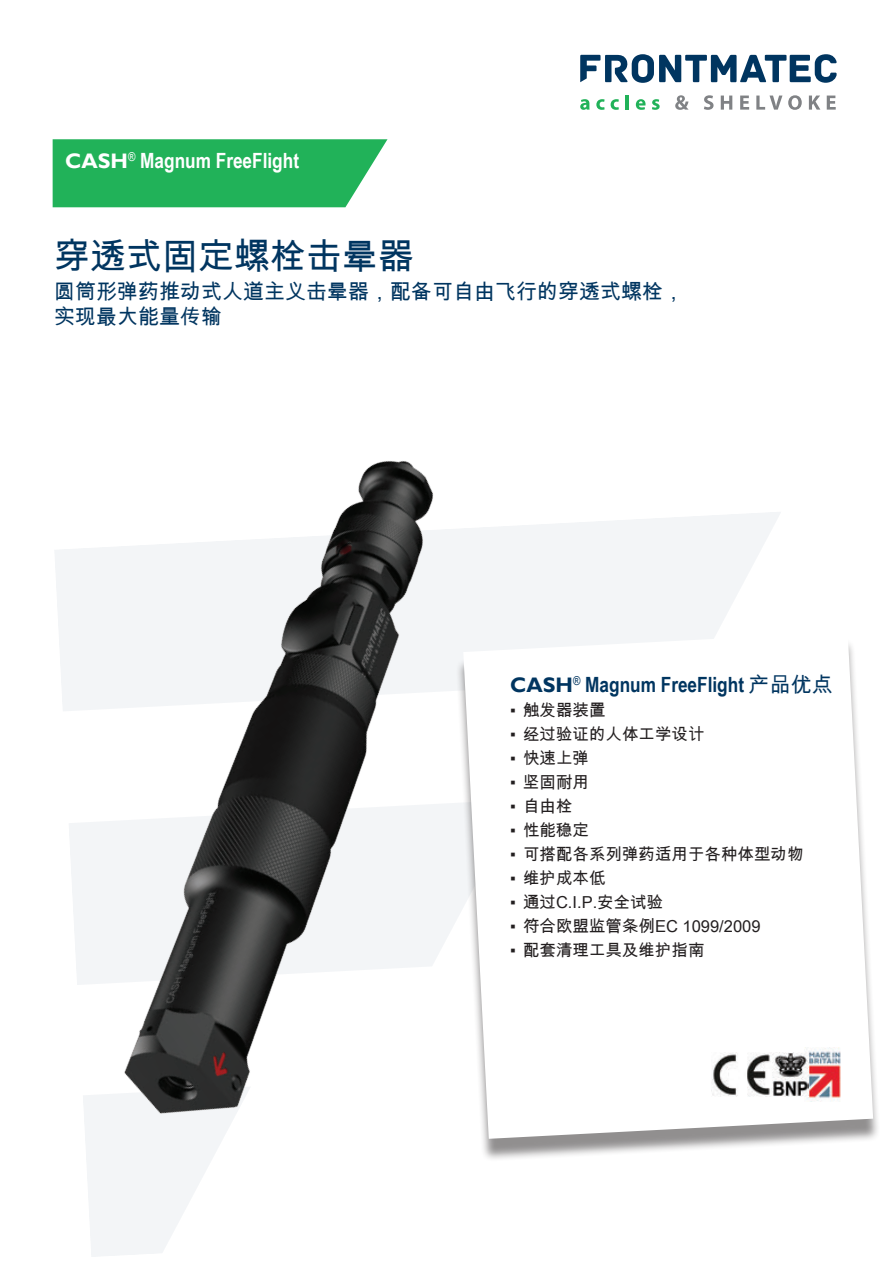
<style>
.page{position:relative;width:893px;height:1263px;background:#fff}
.page>*{position:absolute;margin:0;border:0;box-sizing:border-box;transform-origin:0 0}
.t1{font:36px "Arial Unicode MS";color:#003560}
.t2{font:21px/25.2px "Arial Unicode MS";color:#003560}
.t3{font:700 21px "Arial Narrow";color:#003560}
.t4{font:700 21px "Arial Narrow";color:#fff}
.t5{font:16.5px "Arial Unicode MS";color:#231f20}
.s1{font-family:"Gill Sans"}
.s2{font-family:"Arial Unicode MS";font-weight:400}
.s3{font-family:"Arial Narrow"}
</style>
<div class="page">
<svg style="left:478px;top:512px;width:303px;height:120px;fill:#f3f5f7"></svg>
<svg style="left:87px;top:1171px;width:118px;height:86px"></svg>
<svg style="left:580px;top:54px;width:257px;height:29px"></svg>
<svg style="left:580px;top:99px;width:10px;height:11px"></svg>
<svg style="left:596px;top:99px;width:9px;height:11px"></svg>
<svg style="left:611px;top:99px;width:8px;height:11px"></svg>
<hr style="left:626px;top:95px;width:3px;height:15px;background:#21b259">
<svg style="left:636px;top:99px;width:9px;height:11px"></svg>
<svg style="left:652px;top:99px;width:8px;height:11px"></svg>
<svg style="left:675px;top:95px;width:14px;height:15px"></svg>
<svg style="left:704px;top:95px;width:9px;height:15px"></svg>
<svg style="left:721px;top:96px;width:11px;height:14px"></svg>
<svg style="left:740px;top:96px;width:9px;height:14px"></svg>
<svg style="left:756px;top:96px;width:26px;height:14px"></svg>
<svg style="left:788px;top:95px;width:14px;height:15px"></svg>
<svg style="left:809px;top:96px;width:11px;height:14px"></svg>
<svg style="left:827px;top:96px;width:9px;height:14px"></svg>
<img style="left:55px;top:461px;width:423px;height:710px">
<svg style="left:53px;top:139px;width:334px;height:68px;background:#2fb663"></svg>
<div style="left:456px;top:639px;width:425px;height:522px;background:#231f20;opacity:.5"></div>
<svg style="left:463px;top:632px;width:410px;height:507px"></svg>
<img style="left:805px;top:1048px;width:40px;height:53px">
<img style="left:773px;top:1052px;width:35px;height:44px">
<img style="left:711px;top:1052px;width:60px;height:44px">
<p class="t4" style="left:65px;top:144px;width:235px"><span class="s1">CASH</span><sup>®</sup> Magnum FreeFlight</p>
<h1 class="t1" style="left:54px;top:230px;width:361px">穿透式固定螺栓击晕器</h1>
<p class="t2" style="left:54px;top:278px;width:631px">圆筒形弹药推动式人道主义击晕器，配备可自由飞行的穿透式螺栓，实现最大能量传输</p>
<p class="t3" style="left:510px;top:669px;width:324px"><span class="s1">CASH</span><sup>®</sup> Magnum FreeFlight <span class="s2">产品优点</span></p>
<p class="t5" style="left:510px;top:698px;width:97px"><span class="s3">▪</span> 触发器装置</p>
<p class="t5" style="left:510px;top:722px;width:196px"><span class="s3">▪</span> 经过验证的人体工学设计</p>
<p class="t5" style="left:510px;top:746px;width:80px"><span class="s3">▪</span> 快速上弹</p>
<p class="t5" style="left:510px;top:770px;width:80px"><span class="s3">▪</span> 坚固耐用</p>
<p class="t5" style="left:510px;top:794px;width:64px"><span class="s3">▪</span> 自由栓</p>
<p class="t5" style="left:510px;top:818px;width:80px"><span class="s3">▪</span> 性能稳定</p>
<p class="t5" style="left:510px;top:842px;width:295px"><span class="s3">▪</span> 可搭配各系列弹药适用于各种体型动物</p>
<p class="t5" style="left:510px;top:866px;width:97px"><span class="s3">▪</span> 维护成本低</p>
<p class="t5" style="left:510px;top:890px;width:155px"><span class="s3">▪</span> 通过C.I.P.安全试验</p>
<p class="t5" style="left:510px;top:914px;width:252px"><span class="s3">▪</span> 符合欧盟监管条例EC 1099/2009</p>
<p class="t5" style="left:510px;top:938px;width:196px"><span class="s3">▪</span> 配套清理工具及维护指南</p>
</div>
